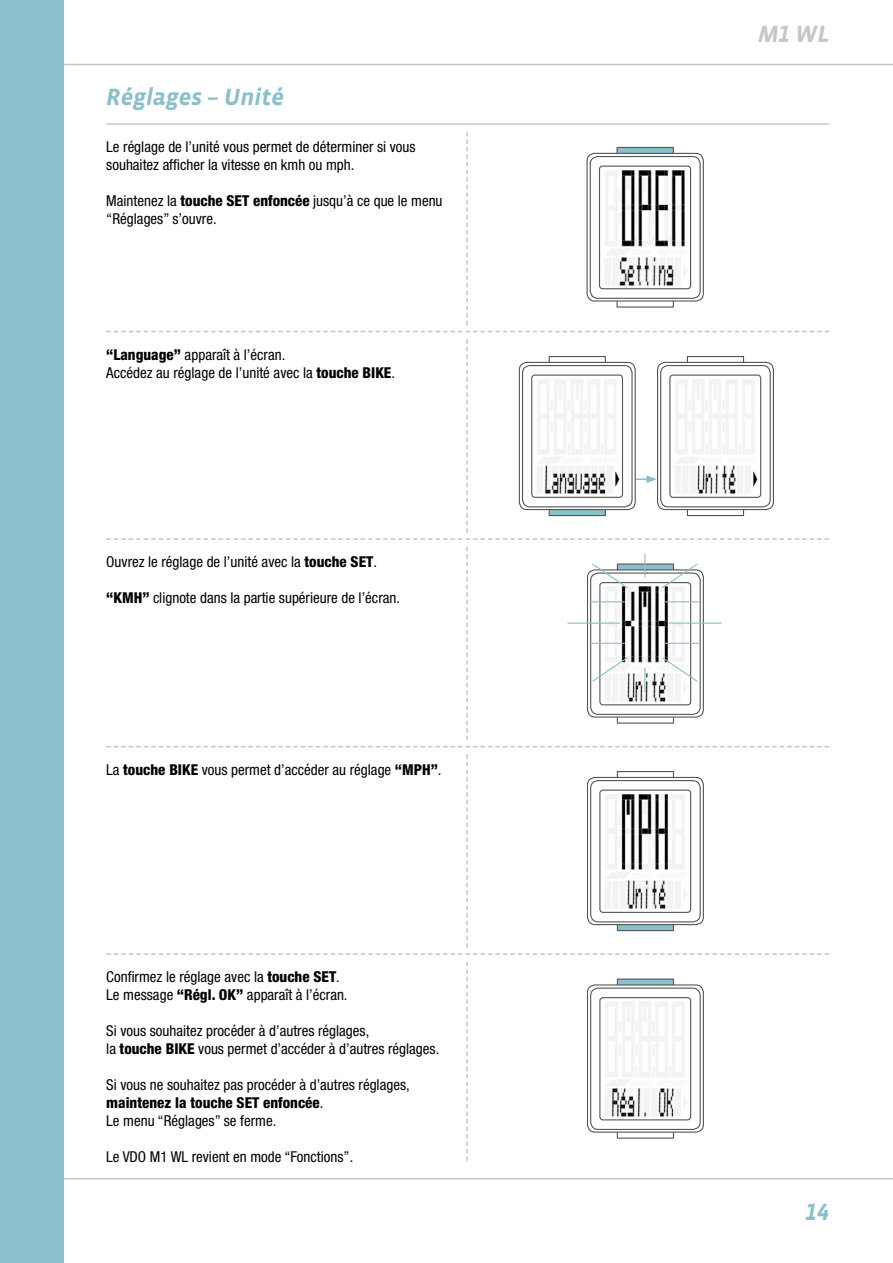
<style>
.page{position:relative;width:893px;height:1263px;background:#fff}
.page>*{position:absolute;margin:0;border:0;box-sizing:border-box;transform-origin:0 0}
.t1{font:italic 700 24px "Vista Sans OT";color:#89c0cb}
.t2{font:italic 700 24px "Vista Sans OT";color:#c5c6c6}
.t3{font:condensed 15px/18px "Helvetica Neue";color:#000}
.s1{font-weight:800}
</style>
<div class="page">
<div style="left:0;top:0;width:64px;height:1263px;background:#89c0cb"></div>
<hr style="left:64px;top:1178px;width:829px;height:1px;background:#c5c6c6">
<hr style="left:64px;top:64px;width:829px;height:1px;background:#c5c6c6">
<hr style="left:106px;top:123px;width:723px;height:2px;background:#c5c6c6">
<svg style="left:466px;top:132px;width:2px;height:193px"></svg>
<div style="left:616px;top:147px;width:58px;height:7px;background:#89c0cb;border:1px solid #565656"></div>
<div style="left:586px;top:153px;width:118px;height:149px;border:1px solid #565656;border-radius:8px"></div>
<div style="left:590px;top:156px;width:111px;height:143px;border:1px solid #565656;border-radius:8px"></div>
<img style="left:605px;top:170px;width:82px;height:116px">
<div style="left:599px;top:166px;width:92px;height:123px;border:1px solid #565656;border-radius:3px"></div>
<svg style="left:466px;top:547px;width:2px;height:193px"></svg>
<svg style="left:466px;top:962px;width:2px;height:199px"></svg>
<svg style="left:106px;top:331px;width:723px;height:1px"></svg>
<svg style="left:106px;top:746px;width:723px;height:1px"></svg>
<svg style="left:106px;top:754px;width:723px;height:201px"></svg>
<div style="left:617px;top:716px;width:57px;height:8px;background:#fff;border:1px solid #565656"></div>
<div style="left:617px;top:563px;width:57px;height:8px;background:#89c0cb;border:1px solid #565656"></div>
<div style="left:587px;top:569px;width:117px;height:149px;border:1px solid #565656;border-radius:8px"></div>
<div style="left:590px;top:572px;width:111px;height:143px;border:1px solid #565656;border-radius:8px"></div>
<img style="left:602px;top:586px;width:87px;height:116px">
<div style="left:599px;top:582px;width:92px;height:123px;border:1px solid #565656;border-radius:3px"></div>
<div style="left:617px;top:924px;width:57px;height:7px;background:#89c0cb;border:1px solid #565656"></div>
<div style="left:617px;top:771px;width:57px;height:7px;background:#fff;border:1px solid #565656"></div>
<div style="left:587px;top:777px;width:117px;height:148px;border:1px solid #565656;border-radius:8px"></div>
<div style="left:590px;top:780px;width:111px;height:142px;border:1px solid #565656;border-radius:8px"></div>
<img style="left:602px;top:791px;width:87px;height:120px">
<div style="left:599px;top:789px;width:92px;height:124px;border:1px solid #565656;border-radius:3px"></div>
<div style="left:617px;top:1131px;width:57px;height:8px;background:#fff;border:1px solid #565656"></div>
<div style="left:617px;top:978px;width:57px;height:8px;background:#89c0cb;border:1px solid #565656"></div>
<div style="left:587px;top:984px;width:117px;height:149px;border:1px solid #565656;border-radius:8px"></div>
<div style="left:590px;top:987px;width:111px;height:143px;border:1px solid #565656;border-radius:8px"></div>
<img style="left:605px;top:1002px;width:82px;height:115px">
<div style="left:599px;top:997px;width:92px;height:123px;border:1px solid #565656;border-radius:3px"></div>
<svg style="left:106px;top:339px;width:723px;height:201px"></svg>
<div style="left:549px;top:509px;width:57px;height:7px;background:#89c0cb;border:1px solid #565656"></div>
<div style="left:549px;top:356px;width:57px;height:7px;background:#fff;border:1px solid #565656"></div>
<div style="left:519px;top:362px;width:117px;height:148px;border:1px solid #565656;border-radius:8px"></div>
<div style="left:522px;top:365px;width:111px;height:142px;border:1px solid #565656;border-radius:8px"></div>
<img style="left:534px;top:376px;width:87px;height:120px">
<div style="left:531px;top:374px;width:92px;height:124px;border:1px solid #565656;border-radius:3px"></div>
<svg style="left:661px;top:563px;width:37px;height:26px"></svg>
<svg style="left:661px;top:656px;width:37px;height:27px"></svg>
<svg style="left:591px;top:563px;width:38px;height:26px"></svg>
<svg style="left:591px;top:656px;width:38px;height:27px"></svg>
<svg style="left:644px;top:554px;width:1px;height:23px"></svg>
<svg style="left:644px;top:668px;width:1px;height:23px"></svg>
<hr style="left:590px;top:601px;width:34px;height:1px;background:#89c0cb">
<hr style="left:665px;top:601px;width:34px;height:1px;background:#89c0cb">
<hr style="left:568px;top:622px;width:52px;height:2px;background:#89c0cb">
<hr style="left:669px;top:622px;width:52px;height:2px;background:#89c0cb">
<hr style="left:590px;top:643px;width:34px;height:1px;background:#89c0cb">
<hr style="left:665px;top:643px;width:34px;height:1px;background:#89c0cb">
<h1 class="t1" style="left:106px;top:85px;width:179px">Réglages – Unité</h1>
<p class="t3" style="left:106px;top:137px;width:311px">Le réglage de l’unité vous permet de déterminer si vous souhaitez afficher la vitesse en kmh ou mph.</p>
<p class="t3" style="left:106px;top:191px;width:338px">Maintenez la <span class="s1">touche SET enfoncée</span> jusqu’à ce que le menu “Réglages” s’ouvre.</p>
<p class="t3" style="left:106px;top:345px;width:290px"><span class="s1">“Language”</span> apparaît à l’écran.<br>Accédez au réglage de l’unité avec la <span class="s1">touche BIKE</span>.</p>
<p class="t3" style="left:106px;top:553px;width:272px">Ouvrez le réglage de l’unité avec la <span class="s1">touche SET</span>.</p>
<p class="t3" style="left:106px;top:589px;width:295px"><span class="s1">“KMH”</span> clignote dans la partie supérieure de l’écran.</p>
<p class="t3" style="left:106px;top:760px;width:337px">La <span class="s1">touche BIKE</span> vous permet d’accéder au réglage <span class="s1">“MPH”</span>.</p>
<p class="t3" style="left:106px;top:968px;width:243px">Confirmez le réglage avec la <span class="s1">touche SET</span>.<br>Le message <span class="s1">“Régl. OK”</span> apparaît à l’écran.</p>
<p class="t3" style="left:106px;top:1022px;width:334px">Si vous souhaitez procéder à d’autres réglages,<br>la <span class="s1">touche BIKE</span> vous permet d’accéder à d’autres réglages.</p>
<p class="t3" style="left:106px;top:1076px;width:305px">Si vous ne souhaitez pas procéder à d’autres réglages, <span class="s1">maintenez la touche SET enfoncée</span>.<br>Le menu “Réglages” se ferme.</p>
<p class="t3" style="left:106px;top:1148px;width:248px">Le VDO M1 WL revient en mode “Fonctions”.</p>
<h1 class="t2" style="left:758px;top:21px;width:72px">M1 WL</h1>
<h1 class="t1" style="left:806px;top:1199px;width:25px">14</h1>
</div>
